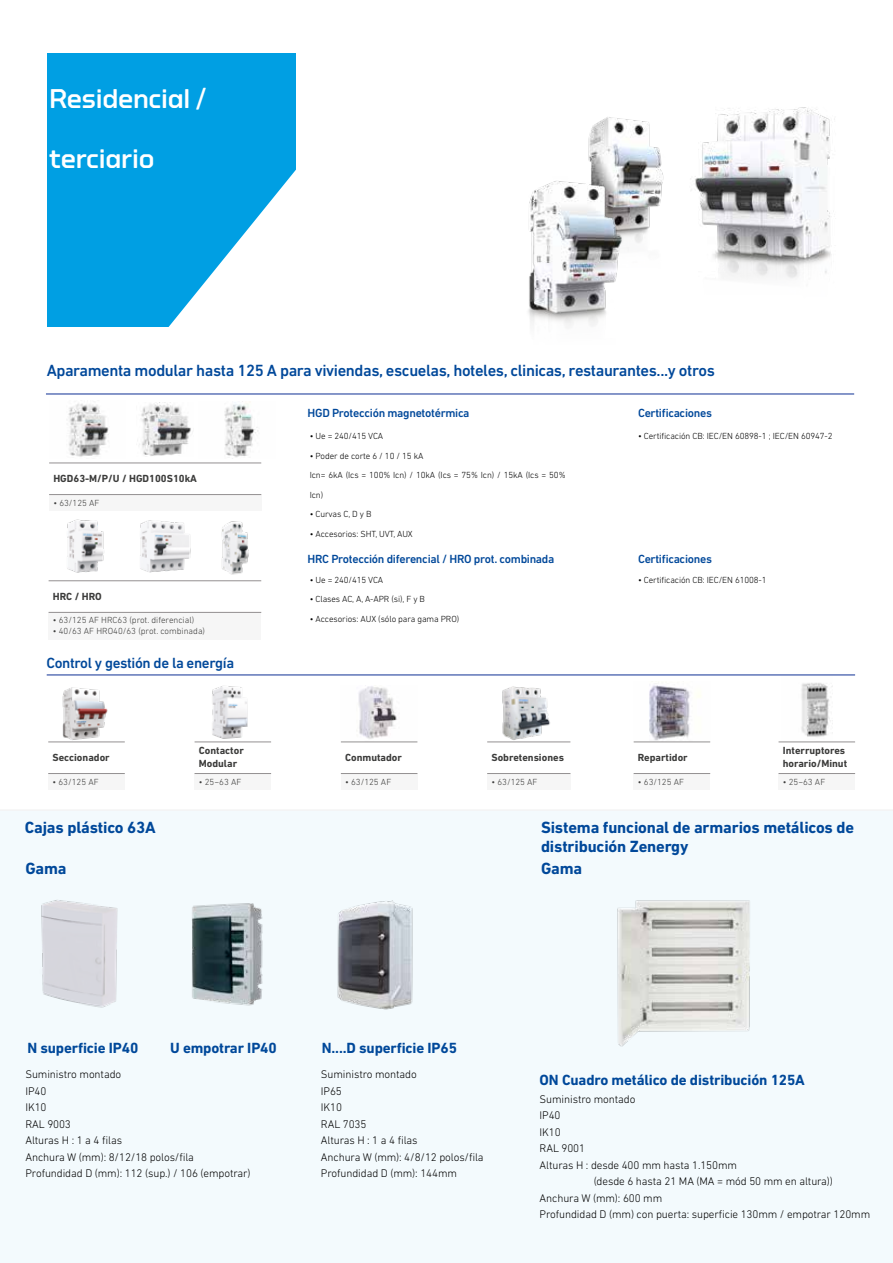
<style>
.page{position:relative;width:893px;height:1263px;background:#fff}
.page>*{position:absolute;margin:0;border:0;box-sizing:border-box;transform-origin:0 0}
.t1{font:500 27px "Torque";letter-spacing:-.01em;color:#fff}
.t2{font:500 16.5px "DIN Next LT Pro";letter-spacing:-.025em;color:#00489a}
.t3{font:700 16.5px/19.5px "DIN Next LT Pro";letter-spacing:-.01em;color:#00489a}
.t4{font:700 15px "DIN Next LT Pro";letter-spacing:-.01em;color:#00489a}
.t5{font:500 15px "DIN Next LT Pro";letter-spacing:-.025em;color:#00489a}
.t6{font:500 12px "DIN Next LT Pro";letter-spacing:-.025em;color:#00489a}
.t7{font:300 11.25px/16.5px "DIN Next LT Pro";letter-spacing:-.01em;color:#000}
.t8{font:700 10.5px/12.6px "DIN Next LT Pro";color:#3c3c3b}
.t9{font:300 9px/19.5px "DIN Next LT Pro";letter-spacing:-.01em;color:#000}
.t10{font:300 9px "DIN Next LT Pro";color:#3c3c3b}
</style>
<div class="page">
<div style="left:0;top:810px;width:893px;height:453px;background:#f3fafd"></div>
<img style="left:588px;top:117px;width:58px;height:60px">
<img style="left:528px;top:177px;width:118px;height:149px">
<img style="left:646px;top:107px;width:189px;height:172px">
<div style="left:47px;top:54px;width:249px;height:273px;background:#009fe3"></div>
<svg style="left:168px;top:169px;width:128px;height:158px"></svg>
<img style="left:326px;top:895px;width:96px;height:118px">
<img style="left:615px;top:896px;width:140px;height:155px">
<img style="left:212px;top:686px;width:36px;height:53px">
<div style="left:195px;top:773px;width:76px;height:17px;background:#f6f6f6"></div>
<hr style="left:195px;top:741px;width:76px;height:1px;background:#939091">
<hr style="left:195px;top:773px;width:76px;height:1px;background:#939091">
<img style="left:358px;top:685px;width:39px;height:54px">
<div style="left:341px;top:773px;width:76px;height:17px;background:#f6f6f6"></div>
<hr style="left:341px;top:741px;width:76px;height:1px;background:#939091">
<hr style="left:341px;top:773px;width:76px;height:1px;background:#939091">
<img style="left:649px;top:681px;width:52px;height:60px">
<div style="left:634px;top:773px;width:76px;height:17px;background:#f6f6f6"></div>
<hr style="left:634px;top:741px;width:76px;height:1px;background:#939091">
<hr style="left:634px;top:773px;width:76px;height:1px;background:#939091">
<img style="left:801px;top:683px;width:32px;height:54px">
<div style="left:778px;top:773px;width:77px;height:17px;background:#f6f6f6"></div>
<hr style="left:778px;top:741px;width:77px;height:1px;background:#939091">
<hr style="left:778px;top:773px;width:77px;height:1px;background:#939091">
<img style="left:502px;top:686px;width:48px;height:54px">
<div style="left:487px;top:773px;width:83px;height:17px;background:#f6f6f6"></div>
<hr style="left:487px;top:741px;width:83px;height:1px;background:#939091">
<hr style="left:487px;top:773px;width:83px;height:1px;background:#939091">
<hr style="left:46px;top:393px;width:808px;height:2px;background:#5e75b8">
<img style="left:68px;top:403px;width:41px;height:54px">
<div style="left:49px;top:495px;width:212px;height:16px;background:#f6f6f6"></div>
<hr style="left:49px;top:463px;width:212px;height:1px;background:#939091">
<hr style="left:49px;top:494px;width:212px;height:1px;background:#939091">
<img style="left:67px;top:519px;width:37px;height:54px">
<div style="left:49px;top:612px;width:212px;height:28px;background:#f6f6f6"></div>
<hr style="left:49px;top:580px;width:212px;height:1px;background:#939091">
<hr style="left:49px;top:612px;width:212px;height:1px;background:#939091">
<img style="left:139px;top:402px;width:52px;height:54px">
<img style="left:205px;top:521px;width:57px;height:61px">
<img style="left:140px;top:520px;width:51px;height:53px">
<hr style="left:47px;top:674px;width:808px;height:2px;background:#5e75b8">
<img style="left:62px;top:687px;width:46px;height:53px">
<div style="left:48px;top:773px;width:77px;height:17px;background:#f6f6f6"></div>
<hr style="left:48px;top:741px;width:77px;height:1px;background:#939091">
<hr style="left:48px;top:773px;width:77px;height:1px;background:#939091">
<img style="left:224px;top:401px;width:34px;height:58px">
<img style="left:27px;top:895px;width:105px;height:118px">
<img style="left:179px;top:895px;width:90px;height:118px">
<h1 class="t1" style="left:49px;top:83px;width:159px">Residencial /</h1>
<h1 class="t1" style="left:49px;top:143px;width:107px">terciario</h1>
<h2 class="t2" style="left:47px;top:361px;width:670px">Aparamenta modular hasta 125 A para viviendas, escuelas, hoteles, clinicas, restaurantes...y otros</h2>
<p class="t8" style="left:53px;top:472px;width:145px">HGD63-M/P/U / HGD100S10kA</p>
<p class="t10" style="left:53px;top:497px;width:48px">• 63/125 AF</p>
<p class="t8" style="left:53px;top:590px;width:51px">HRC / HRO</p>
<p class="t10" style="left:53px;top:615px;width:143px">• 63/125 AF HRC63 (prot. diferencial)</p>
<p class="t10" style="left:53px;top:626px;width:154px">• 40/63 AF HRO40/63 (prot. combinada)</p>
<h3 class="t5" style="left:46px;top:654px;width:189px">Control y gestión de la energía</h3>
<p class="t8" style="left:53px;top:751px;width:59px">Seccionador</p>
<p class="t10" style="left:53px;top:776px;width:48px">• 63/125 AF</p>
<h2 class="t3" style="left:25px;top:817px;width:132px">Cajas plástico 63A</h2>
<p class="t8" style="left:199px;top:744px;width:46px">Contactor<br>Modular</p>
<p class="t10" style="left:199px;top:776px;width:44px">• 25~63 AF</p>
<p class="t6" style="left:308px;top:406px;width:163px">HGD Protección magnetotérmica</p>
<p class="t9" style="left:310px;top:426px;width:75px">• Ue = 240/415 VCA</p>
<p class="t9" style="left:310px;top:446px;width:257px">• Poder de corte 6 / 10 / 15 kA<br>Icn= 6kA (Ics = 100% Icn) / 10kA (Ics = 75% Icn) / 15kA (Ics = 50%<br>Icn)</p>
<p class="t9" style="left:310px;top:504px;width:63px">• Curvas C, D y B</p>
<p class="t9" style="left:310px;top:524px;width:105px">• Accesorios: SHT, UVT, AUX</p>
<p class="t9" style="left:310px;top:570px;width:75px">• Ue = 240/415 VCA</p>
<p class="t9" style="left:310px;top:589px;width:117px">• Clases AC, A, A-APR (si), F y B</p>
<p class="t9" style="left:310px;top:609px;width:151px">• Accesorios: AUX (sólo para gama PRO)</p>
<p class="t6" style="left:308px;top:552px;width:248px">HRC Protección diferencial / HRO prot. combinada</p>
<p class="t6" style="left:638px;top:406px;width:75px">Certificaciones</p>
<p class="t9" style="left:638px;top:426px;width:196px">• Certificación CB: IEC/EN 60898-1 ; IEC/EN 60947-2</p>
<p class="t6" style="left:638px;top:552px;width:75px">Certificaciones</p>
<p class="t9" style="left:638px;top:570px;width:130px">• Certificación CB: IEC/EN 61008-1</p>
<p class="t8" style="left:345px;top:751px;width:58px">Conmutador</p>
<p class="t10" style="left:345px;top:776px;width:48px">• 63/125 AF</p>
<p class="t8" style="left:491px;top:751px;width:74px">Sobretensiones</p>
<p class="t10" style="left:491px;top:776px;width:48px">• 63/125 AF</p>
<p class="t8" style="left:638px;top:751px;width:51px">Repartidor</p>
<p class="t10" style="left:638px;top:776px;width:48px">• 63/125 AF</p>
<p class="t8" style="left:783px;top:744px;width:66px">Interruptores horario/Minut</p>
<p class="t10" style="left:783px;top:776px;width:44px">• 25~63 AF</p>
<h2 class="t3" style="left:541px;top:817px;width:315px">Sistema funcional de armarios metálicos de distribución Zenergy</h2>
<h2 class="t3" style="left:25px;top:859px;width:43px">Gama</h2>
<h2 class="t3" style="left:541px;top:859px;width:43px">Gama</h2>
<h3 class="t4" style="left:27px;top:1039px;width:112px">N superficie IP40</h3>
<h3 class="t4" style="left:170px;top:1039px;width:108px">U empotrar IP40</h3>
<h3 class="t4" style="left:322px;top:1039px;width:137px">N....D superficie IP65</h3>
<p class="t7" style="left:25px;top:1066px;width:227px">Suministro montado<br>IP40<br>IK10<br>RAL 9003<br>Alturas H : 1 a 4 filas<br>Anchura W (mm): 8/12/18 polos/fila<br>Profundidad D (mm): 112 (sup.) / 106 (empotrar)</p>
<p class="t7" style="left:321px;top:1066px;width:164px">Suministro montado<br>IP65<br>IK10<br>RAL 7035<br>Alturas H : 1 a 4 filas<br>Anchura W (mm): 4/8/12 polos/fila<br>Profundidad D (mm): 144mm</p>
<h3 class="t4" style="left:540px;top:1071px;width:267px">ON Cuadro metálico de distribución 125A</h3>
<p class="t7" style="left:540px;top:1090px;width:97px">Suministro montado</p>
<p class="t7" style="left:540px;top:1107px;width:22px">IP40</p>
<p class="t7" style="left:540px;top:1123px;width:23px">IK10</p>
<p class="t7" style="left:540px;top:1140px;width:47px">RAL 9001</p>
<p class="t7" style="left:540px;top:1156px;width:199px">Alturas H : desde 400 mm hasta 1.150mm</p>
<p class="t7" style="left:594px;top:1173px;width:241px">(desde 6 hasta 21 MA (MA = mód 50 mm en altura))</p>
<p class="t7" style="left:540px;top:1189px;width:124px">Anchura W (mm): 600 mm</p>
<p class="t7" style="left:540px;top:1206px;width:332px">Profundidad D (mm) con puerta: superficie 130mm / empotrar 120mm</p>
</div>
